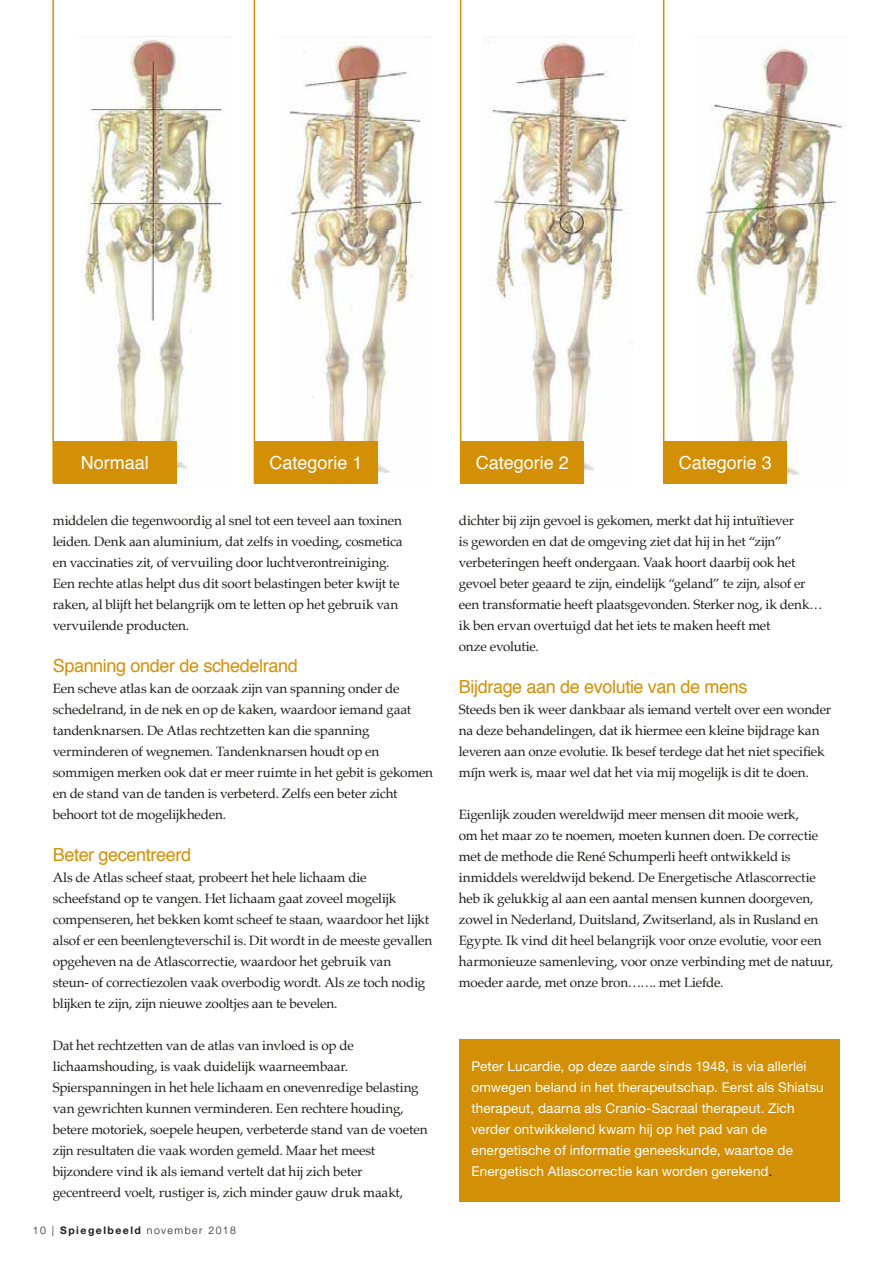
<style>
.page{position:relative;width:893px;height:1263px;background:#fff}
.page>*{position:absolute;margin:0;border:0;box-sizing:border-box;transform-origin:0 0}
.t1{font:18px "Helvetica";letter-spacing:-.02em;color:#d39006}
.t2{font:18px "Helvetica";color:#fff}
.t3{font:13.5px/21px "Palatino";letter-spacing:-.015em;color:#1d1d1b}
.t4{font:13.5px/21px "Helvetica Neue";letter-spacing:.01em;color:#fff}
.t5{font:300 10.5px "Helvetica Neue";letter-spacing:.14em;color:#1d1d1b}
.s1{font-weight:700}
.s2{color:#1d1d1b}
</style>
<div class="page">
<div style="left:459px;top:1040px;width:381px;height:162px;background:#d39006"></div>
<img style="left:79px;top:36px;width:152px;height:448px">
<img style="left:279px;top:36px;width:152px;height:448px">
<img style="left:483px;top:36px;width:152px;height:448px">
<img style="left:694px;top:36px;width:151px;height:448px">
<hr style="left:52px;top:0;width:2px;height:483px;background:#d39006">
<hr style="left:254px;top:0;width:1px;height:483px;background:#d39006">
<hr style="left:460px;top:0;width:1px;height:483px;background:#d39006">
<hr style="left:663px;top:0;width:1px;height:483px;background:#d39006">
<div style="left:53px;top:441px;width:123px;height:42px;background:#d39006"></div>
<div style="left:254px;top:441px;width:124px;height:42px;background:#d39006"></div>
<div style="left:461px;top:441px;width:123px;height:42px;background:#d39006"></div>
<div style="left:664px;top:441px;width:123px;height:42px;background:#d39006"></div>
<h1 class="t2" style="left:81px;top:449px;width:70px">Normaal</h1>
<h1 class="t2" style="left:269px;top:449px;width:95px">Categorie 1</h1>
<h1 class="t2" style="left:476px;top:449px;width:95px">Categorie 2</h1>
<h1 class="t2" style="left:679px;top:449px;width:95px">Categorie 3</h1>
<p class="t3" style="left:53px;top:510px;width:351px">middelen die tegenwoordig al snel tot een teveel aan toxinen leiden. Denk aan aluminium, dat zelfs in voeding, cosmetica en vaccinaties zit, of vervuiling door luchtverontreiniging.<br>Een rechte atlas helpt dus dit soort belastingen beter kwijt te raken, al blijft het belangrijk om te letten op het gebruik van vervuilende producten.</p>
<h1 class="t1" style="left:53px;top:652px;width:247px">Spanning onder de schedelrand</h1>
<p class="t3" style="left:53px;top:678px;width:382px">Een scheve atlas kan de oorzaak zijn van spanning onder de schedelrand, in de nek en op de kaken, waardoor iemand gaat tandenknarsen. De Atlas rechtzetten kan die spanning verminderen of wegnemen. Tandenknarsen houdt op en sommigen merken ook dat er meer ruimte in het gebit is gekomen en de stand van de tanden is verbeterd. Zelfs een beter zicht behoort tot de mogelijkheden.</p>
<h1 class="t1" style="left:53px;top:841px;width:140px">Beter gecentreerd</h1>
<p class="t3" style="left:53px;top:867px;width:381px">Als de Atlas scheef staat, probeert het hele lichaam die scheefstand op te vangen. Het lichaam gaat zoveel mogelijk compenseren, het bekken komt scheef te staan, waardoor het lijkt alsof er een beenlengteverschil is. Dit wordt in de meeste gevallen opgeheven na de Atlascorrectie, waardoor het gebruik van<br>steun- of correctiezolen vaak overbodig wordt. Als ze toch nodig blijken te zijn, zijn nieuwe zooltjes aan te bevelen.</p>
<p class="t3" style="left:53px;top:1035px;width:376px">Dat het rechtzetten van de atlas van invloed is op de lichaamshouding, is vaak duidelijk waarneembaar.<br>Spierspanningen in het hele lichaam en onevenredige belasting van gewrichten kunnen verminderen. Een rechtere houding, betere motoriek, soepele heupen, verbeterde stand van de voeten zijn resultaten die vaak worden gemeld. Maar het meest bijzondere vind ik als iemand vertelt dat hij zich beter gecentreerd voelt, rustiger is, zich minder gauw druk maakt,</p>
<p class="t5" style="left:33px;top:1224px;width:205px">10 | <span class="s1">Spiegelbeeld</span> november 2018</p>
<p class="t3" style="left:459px;top:510px;width:365px">dichter bij zijn gevoel is gekomen, merkt dat hij intuïtiever<br>is geworden en dat de omgeving ziet dat hij in het “zijn” verbeteringen heeft ondergaan. Vaak hoort daarbij ook het gevoel beter geaard te zijn, eindelijk “geland” te zijn, alsof er een transformatie heeft plaatsgevonden. Sterker nog, ik denk… ik ben ervan overtuigd dat het iets te maken heeft met<br>onze evolutie.</p>
<h1 class="t1" style="left:459px;top:673px;width:290px">Bijdrage aan de evolutie van de mens</h1>
<p class="t3" style="left:459px;top:699px;width:374px">Steeds ben ik weer dankbaar als iemand vertelt over een wonder na deze behandelingen, dat ik hiermee een kleine bijdrage kan leveren aan onze evolutie. Ik besef terdege dat het niet specifiek míjn werk is, maar wel dat het via mij mogelijk is dit te doen.</p>
<p class="t3" style="left:459px;top:804px;width:376px">Eigenlijk zouden wereldwijd meer mensen dit mooie werk,<br>om het maar zo te noemen, moeten kunnen doen. De correctie met de methode die René Schumperli heeft ontwikkeld is inmiddels wereldwijd bekend. De Energetische Atlascorrectie heb ik gelukkig al aan een aantal mensen kunnen doorgeven, zowel in Nederland, Duitsland, Zwitserland, als in Rusland en Egypte. Ik vind dit heel belangrijk voor onze evolutie, voor een harmonieuze samenleving, voor onze verbinding met de natuur, moeder aarde, met onze bron……. met Liefde.</p>
<p class="t4" style="left:472px;top:1056px;width:354px">Peter Lucardie, op deze aarde sinds 1948, is via allerlei omwegen beland in het therapeutschap. Eerst als Shiatsu therapeut, daarna als Cranio-Sacraal therapeut. Zich verder ontwikkelend kwam hij op het pad van de energetische of informatie geneeskunde, waartoe de Energetisch Atlascorrectie kan worden gerekend<span class="s2">.</span></p>
</div>
